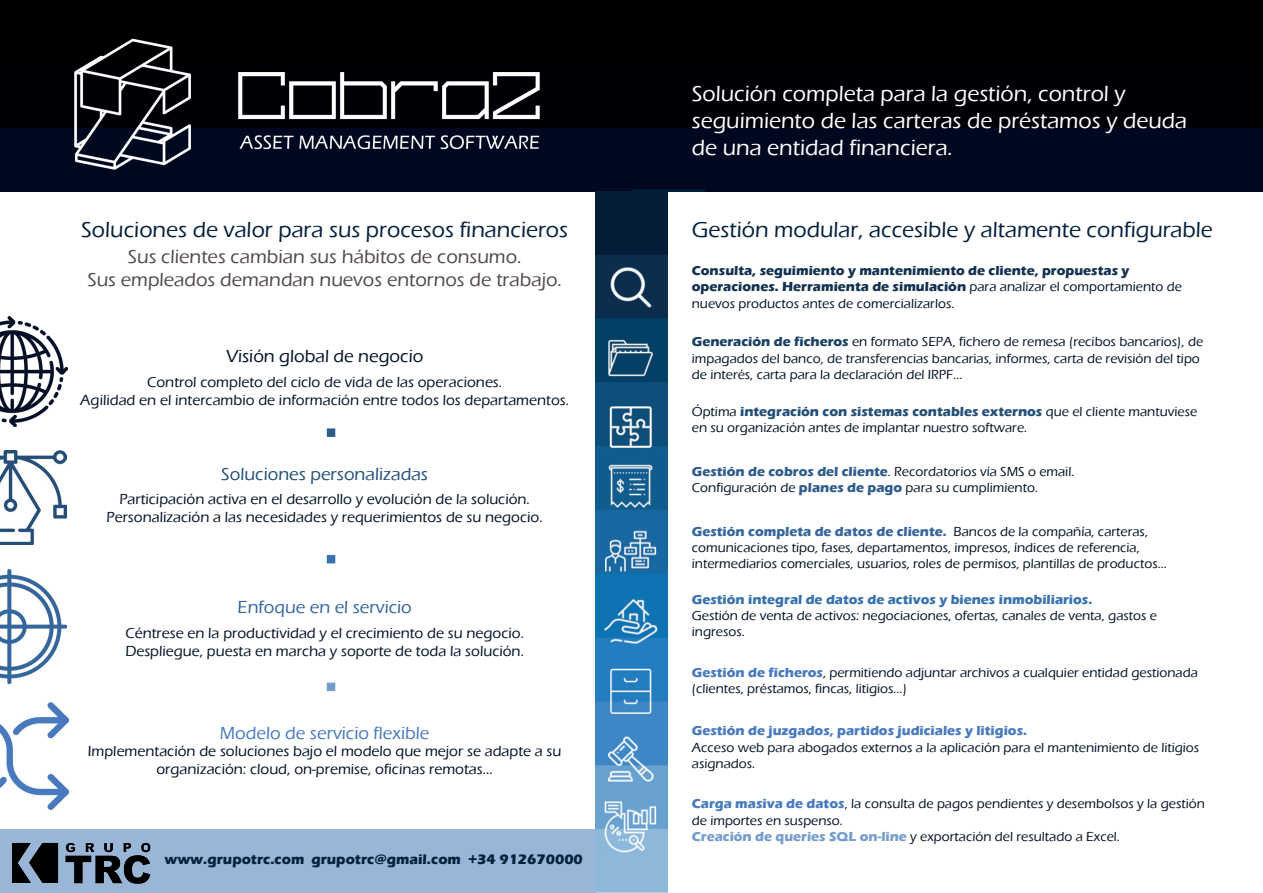
<style>
.page{position:relative;width:1263px;height:893px;background:#fff}
.page>*{position:absolute;margin:0;border:0;box-sizing:border-box;transform-origin:0 0}
.t1{font:500 22.5px/27px "Eras ITC";color:#fff}
.t2{font:500 22.5px "Eras ITC";color:#06213c}
.t3{font:500 19.5px/23.4px "Eras ITC";color:#524a47;text-align:center}
.t4{font:500 18px "Eras ITC";color:#487abe}
.t5{font:500 18px "Eras ITC";color:#244f77}
.t6{font:500 18px "Eras ITC";color:#011126}
.t7{font:500 18px "Eras ITC";color:#36669d}
.t8{font:500 15px/18px "Eras ITC";color:#011126;text-align:center}
.t9{font:700 14.25px "Eras ITC";color:#06213c}
.t10{font:500 13.5px/16.2px "Eras ITC";color:#011126}
.t11{font:700 13.5px/16.2px "Eras ITC";color:#123150}
.t12{font:700 13.5px "Eras ITC";color:#3872af}
.t13{font:700 13.5px "Eras ITC";color:#487abe}
.s1{font-weight:500;color:#011126}
.s2{font-weight:700;color:#1a4164}
.s3{font-weight:700;color:#244f77}
.s4{font-weight:700;color:#2f5c8b}
.s5{font-weight:700;color:#36669d}
.s6{font-weight:700;color:#487abe}
.s7{font-weight:700;color:#759dcc}
</style>
<div class="page">
<img style="left:0;top:0;width:1263px;height:191px">
<img style="left:595px;top:191px;width:73px;height:702px">
<div style="left:0;top:829px;width:595px;height:64px;background:#99b6d8"></div>
<div style="left:327px;top:428px;width:8px;height:9px;background:#2f5c8b;border:2px solid #2f5c8b"></div>
<div style="left:327px;top:555px;width:8px;height:8px;background:#3872af"></div>
<div style="left:327px;top:683px;width:8px;height:8px;background:#759dcc"></div>
<img style="left:0;top:317px;width:67px;height:110px">
<img style="left:0;top:702px;width:68px;height:108px">
<img style="left:0;top:450px;width:66px;height:94px">
<img style="left:0;top:570px;width:66px;height:113px">
<img style="left:12px;top:842px;width:139px;height:42px">
<h1 class="t2" style="left:81px;top:217px;width:488px">Soluciones de valor para sus procesos financieros</h1>
<h2 class="t3" style="left:87px;top:245px;width:476px">Sus clientes cambian sus hábitos de consumo.<br>Sus empleados demandan nuevos entornos de trabajo.</h2>
<h3 class="t6" style="left:226px;top:346px;width:199px">Visión global de negocio</h3>
<p class="t8" style="left:80px;top:373px;width:490px">Control completo del ciclo de vida de las operaciones.<br>Agilidad en el intercambio de información entre todos los departamentos.</p>
<h3 class="t5" style="left:221px;top:464px;width:208px">Soluciones personalizadas</h3>
<p class="t8" style="left:107px;top:490px;width:438px">Participación activa en el desarrollo y evolución de la solución.<br>Personalización a las necesidades y requerimientos de su negocio.</p>
<h3 class="t7" style="left:237px;top:597px;width:176px">Enfoque en el servicio</h3>
<p class="t8" style="left:125px;top:624px;width:400px;text-align:left">Céntrese en la productividad y el crecimiento de su negocio.<br>Despliegue, puesta en marcha y soporte de toda la solución.</p>
<h3 class="t4" style="left:220px;top:723px;width:211px">Modelo de servicio flexible</h3>
<p class="t8" style="left:88px;top:742px;width:475px">Implementación de soluciones bajo el modelo que mejor se adapte a su organización: cloud, on-premise, oficinas remotas...</p>
<p class="t9" style="left:164px;top:851px;width:420px">www.grupotrc.com grupotrc@gmail.com +34 912670000</p>
<h1 class="t1" style="left:692px;top:80px;width:497px">Solución completa para la gestión, control y seguimiento de las carteras de préstamos y deuda de una entidad financiera.</h1>
<h1 class="t2" style="left:692px;top:217px;width:523px">Gestión modular, accesible y altamente configurable</h1>
<p class="t11" style="left:692px;top:263px;width:492px">Consulta, seguimiento y mantenimiento de cliente, propuestas y operaciones. Herramienta de simulación <span class="s1">para analizar el comportamiento de nuevos productos antes de comercializarlos.</span></p>
<p class="t10" style="left:692px;top:334px;width:513px"><span class="s2">Generación de ficheros</span> en formato SEPA, fichero de remesa (recibos bancarios), de impagados del banco, de transferencias bancarias, informes, carta de revisión del tipo de interés, carta para la declaración del IRPF…</p>
<p class="t10" style="left:692px;top:404px;width:507px">Óptima <span class="s3">integración con sistemas contables externos</span> que el cliente mantuviese en su organización antes de implantar nuestro software.</p>
<p class="t10" style="left:692px;top:463px;width:384px"><span class="s4">Gestión de cobros del cliente</span>. Recordatorios vía SMS o email.<br>Configuración de <span class="s4">planes de pago</span> para su cumplimiento.</p>
<p class="t10" style="left:692px;top:523px;width:476px"><span class="s5">Gestión completa de datos de cliente.</span> Bancos de la compañía, carteras, comunicaciones tipo, fases, departamentos, impresos, índices de referencia, intermediarios comerciales, usuarios, roles de permisos, plantillas de productos…</p>
<p class="t12" style="left:692px;top:591px;width:402px">Gestión integral de datos de activos y bienes inmobiliarios.</p>
<p class="t10" style="left:692px;top:607px;width:467px">Gestión de venta de activos: negociaciones, ofertas, canales de venta, gastos e ingresos.</p>
<p class="t10" style="left:692px;top:665px;width:508px"><span class="s6">Gestión de ficheros</span>, permitiendo adjuntar archivos a cualquier entidad gestionada (clientes, préstamos, fincas, litigios…)</p>
<p class="t13" style="left:692px;top:723px;width:337px">Gestión de juzgados, partidos judiciales y litigios.</p>
<p class="t10" style="left:692px;top:739px;width:509px">Acceso web para abogados externos a la aplicación para el mantenimiento de litigios asignados.</p>
<p class="t10" style="left:692px;top:796px;width:514px"><span class="s6">Carga masiva de datos</span>, la consulta de pagos pendientes y desembolsos y la gestión de importes en suspenso.<br><span class="s7">Creación de queries SQL on-line</span> y exportación del resultado a Excel.</p>
</div>
